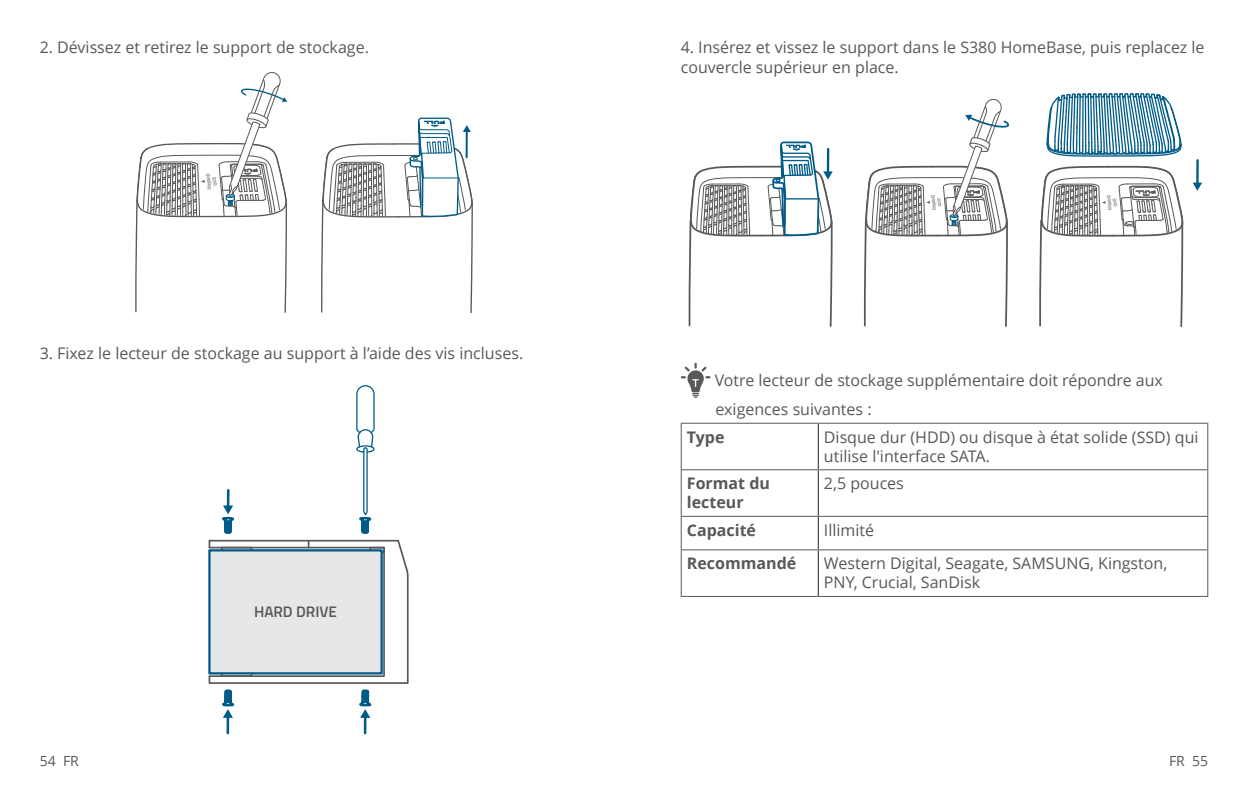
<style>
.page{position:relative;width:1248px;height:794px;background:#fff}
.page>*{position:absolute;margin:0;border:0;box-sizing:border-box;transform-origin:0 0}
.目录标题1{font:16px/19.2px "Open Sans";color:#57585a}
.t1{font:700 16px/19.2px "Open Sans";color:#57585a}
.t2{font:600 15.2px "Titillium Web";color:#57585a}
.t3{font:14px "Open Sans";color:#57585a}
</style>
<div class="page">
<svg style="left:135px;top:72px;width:152px;height:241px"></svg>
<svg style="left:321px;top:117px;width:152px;height:197px"></svg>
<svg style="left:208px;top:385px;width:201px;height:348px"></svg>
<svg style="left:688px;top:141px;width:145px;height:186px"></svg>
<svg style="left:1046px;top:93px;width:136px;height:64px"></svg>
<hr style="left:1195px;top:160px;width:3px;height:24px;background:#005b88">
<svg style="left:1193px;top:183px;width:8px;height:8px"></svg>
<svg style="left:1039px;top:165px;width:145px;height:162px"></svg>
<svg style="left:864px;top:99px;width:145px;height:228px"></svg>
<svg style="left:680px;top:362px;width:31px;height:36px"></svg>
<hr style="left:817px;top:424px;width:1px;height:45px;background:#231f20">
<hr style="left:817px;top:470px;width:1px;height:46px;background:#231f20">
<hr style="left:817px;top:517px;width:1px;height:32px;background:#231f20">
<hr style="left:817px;top:550px;width:1px;height:46px;background:#231f20">
<hr style="left:680px;top:423px;width:138px;height:1px;background:#57585a">
<hr style="left:680px;top:424px;width:1px;height:45px;background:#57585a">
<hr style="left:818px;top:423px;width:390px;height:1px;background:#57585a">
<hr style="left:1207px;top:424px;width:1px;height:45px;background:#57585a">
<hr style="left:680px;top:469px;width:138px;height:1px;background:#57585a">
<hr style="left:680px;top:470px;width:1px;height:46px;background:#57585a">
<hr style="left:818px;top:469px;width:390px;height:1px;background:#57585a">
<hr style="left:1207px;top:470px;width:1px;height:46px;background:#57585a">
<hr style="left:680px;top:516px;width:138px;height:1px;background:#57585a">
<hr style="left:680px;top:517px;width:1px;height:32px;background:#57585a">
<hr style="left:818px;top:516px;width:390px;height:1px;background:#57585a">
<hr style="left:1207px;top:517px;width:1px;height:32px;background:#57585a">
<hr style="left:680px;top:549px;width:138px;height:1px;background:#57585a">
<hr style="left:680px;top:550px;width:1px;height:46px;background:#57585a">
<hr style="left:818px;top:549px;width:390px;height:1px;background:#57585a">
<hr style="left:1207px;top:550px;width:1px;height:46px;background:#57585a">
<hr style="left:680px;top:596px;width:138px;height:1px;background:#57585a">
<hr style="left:818px;top:596px;width:390px;height:1px;background:#57585a">
<p class="目录标题1" style="left:40px;top:38px;width:331px">2. Dévissez et retirez le support de stockage.</p>
<p class="目录标题1" style="left:40px;top:343px;width:485px">3. Fixez le lecteur de stockage au support à l’aide des vis incluses.</p>
<p class="t2" style="left:254px;top:600px;width:84px">HARD DRIVE</p>
<p class="目录标题1" style="left:680px;top:38px;width:525px">4. Insérez et vissez le support dans le S380 HomeBase, puis replacez le couvercle supérieur en place.</p>
<p class="目录标题1" style="left:714px;top:370px;width:450px">Votre lecteur de stockage supplémentaire doit répondre aux</p>
<p class="目录标题1" style="left:715px;top:399px;width:157px">exigences suivantes :</p>
<p class="t1" style="left:686px;top:427px;width:39px">Type</p>
<p class="目录标题1" style="left:823px;top:427px;width:376px">Disque dur (HDD) ou disque à état solide (SSD) qui utilise l'interface SATA.</p>
<p class="t1" style="left:686px;top:473px;width:85px">Format du lecteur</p>
<p class="目录标题1" style="left:823px;top:473px;width:81px">2,5 pouces</p>
<p class="t1" style="left:686px;top:520px;width:71px">Capacité</p>
<p class="目录标题1" style="left:823px;top:520px;width:52px">Illimité</p>
<p class="t1" style="left:686px;top:553px;width:111px">Recommandé</p>
<p class="目录标题1" style="left:823px;top:553px;width:345px">Western Digital, Seagate, SAMSUNG, Kingston,<br>PNY, Crucial, SanDisk</p>
<p class="t3" style="left:40px;top:751px;width:41px">54 FR</p>
<p class="t3" style="left:1168px;top:751px;width:41px">FR 55</p>
</div>
